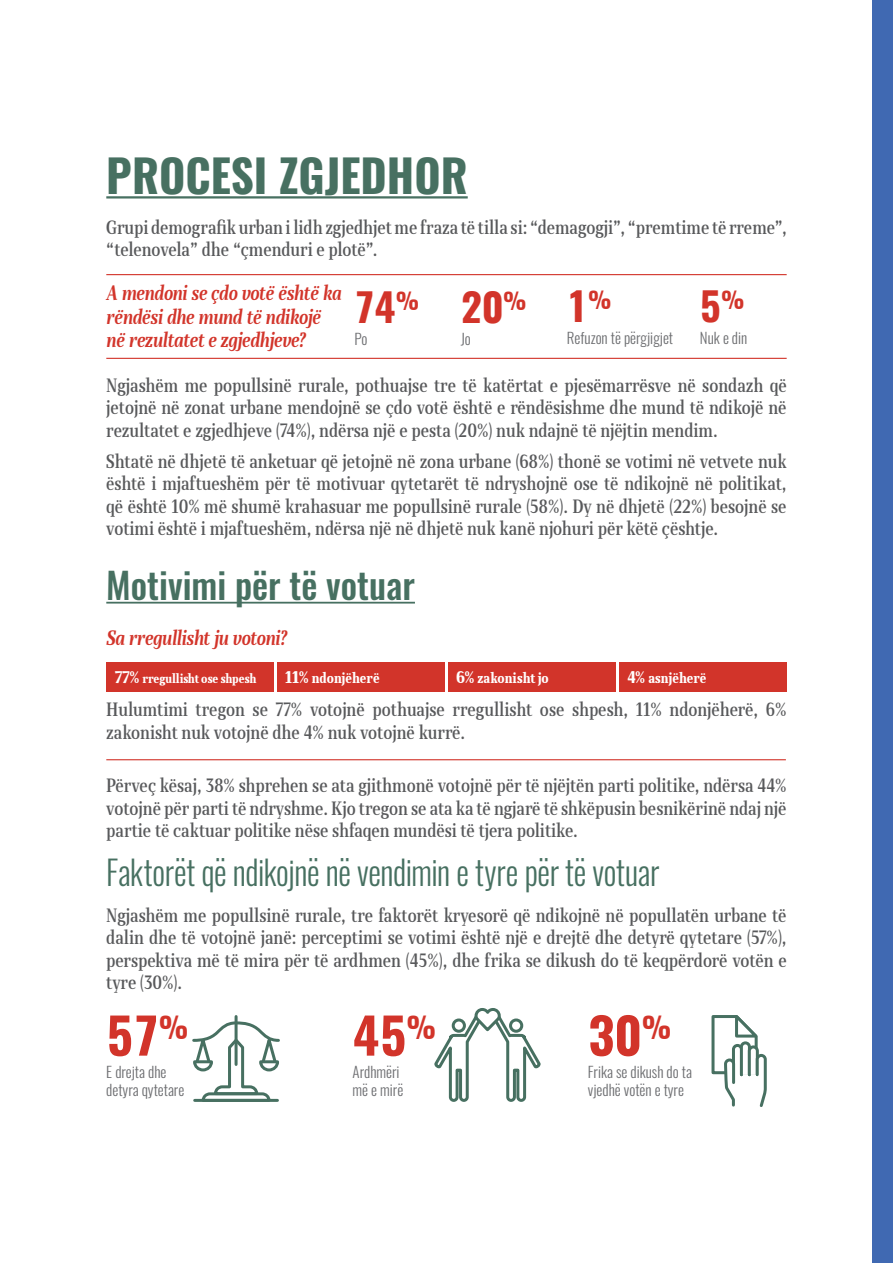
<style>
.page{position:relative;width:893px;height:1263px;background:#fff}
.page>*{position:absolute;margin:0;border:0;box-sizing:border-box;transform-origin:0 0}
.t1{font:700 49.5px "Oswald";color:#d2342a}
.t2{font:700 45px "Oswald";color:#477061}
.t3{font:700 39px "Oswald";color:#d2342a}
.t4{font:500 36px "Oswald";color:#477061}
.t5{font:300 33.75px "Oswald";letter-spacing:-.01em;color:#477061;scale:.94 1}
.t6{font:700 19.5px/23.4px "Skola Serif Cn It";letter-spacing:-.01em;color:#d2342a}
.t7{font:500 18px/22.5px "Skola Serif Cn";color:#58595b;text-align:justify}
.t8{font:300 15px/18px "Oswald";color:#6d6e71}
.t9{font:900 13.5px "Skola Serif Cn";letter-spacing:.01em;color:#fff}
.t10{font:900 12px "Skola Serif Cn";color:#fff}
.s1{font-size:15.75px}
</style>
<div class="page">
<hr style="left:106px;top:196px;width:362px;height:2px;background:#477061">
<hr style="left:106px;top:274px;width:681px;height:1px;background:#d2342a">
<hr style="left:106px;top:358px;width:681px;height:1px;background:#d2342a">
<hr style="left:106px;top:602px;width:309px;height:1px;background:#477061">
<hr style="left:106px;top:759px;width:680px;height:1px;background:#d2342a">
<div style="left:106px;top:662px;width:167px;height:30px;background:#d2342a"></div>
<div style="left:277px;top:662px;width:167px;height:30px;background:#d2342a"></div>
<div style="left:448px;top:662px;width:167px;height:30px;background:#d2342a"></div>
<div style="left:619px;top:662px;width:167px;height:30px;background:#d2342a"></div>
<hr style="left:235px;top:1016px;width:3px;height:48px;background:#477061">
<svg style="left:192px;top:1020px;width:88px;height:82px"></svg>
<svg style="left:435px;top:1008px;width:105px;height:94px"></svg>
<svg style="left:711px;top:1015px;width:56px;height:92px"></svg>
<div style="left:873px;top:0;width:20px;height:1263px;background:#4069b2"></div>
<h2 class="t2" style="left:106px;top:152px;width:363px">PROCESI ZGJEDHOR</h2>
<p class="t7" style="left:106px;top:216px;width:682px">Grupi demografik urban i lidh zgjedhjet me fraza të tilla si: “demagogji”, “premtime të rreme”, “telenovela” dhe “çmenduri e plotë”.</p>
<p class="t6" style="left:106px;top:282px;width:237px">A mendoni se çdo votë është ka rëndësi dhe mund të ndikojë në rezultatet e zgjedhjeve?</p>
<h3 class="t3" style="left:354px;top:286px;width:66px">74<sup>%</sup></h3>
<h3 class="t3" style="left:700px;top:286px;width:46px">5<sup>%</sup></h3>
<p class="t8" style="left:700px;top:327px;width:49px">Nuk e din</p>
<p class="t7" style="left:106px;top:374px;width:682px">Ngjashëm me popullsinë rurale, pothuajse tre të katërtat e pjesëmarrësve në sondazh që jetojnë në zonat urbane mendojnë se çdo votë është e rëndësishme dhe mund të ndikojë në rezultatet e zgjedhjeve (74%), ndërsa një e pesta (20%) nuk ndajnë të njëjtin mendim.</p>
<p class="t7" style="left:106px;top:450px;width:682px">Shtatë në dhjetë të anketuar që jetojnë në zona urbane (68%) thonë se votimi në vetvete nuk është i mjaftueshëm për të motivuar qytetarët të ndryshojnë ose të ndikojnë në politikat, që është 10% më shumë krahasuar me popullsinë rurale (58%). Dy në dhjetë (22%) besojnë se votimi është i mjaftueshëm, ndërsa një në dhjetë nuk kanë njohuri për këtë çështje.</p>
<h3 class="t4" style="left:106px;top:566px;width:310px">Motivimi për të votuar</h3>
<p class="t6" style="left:106px;top:626px;width:182px">Sa rregullisht ju votoni?</p>
<h3 class="t3" style="left:567px;top:286px;width:46px">1<sup>%</sup></h3>
<p class="t8" style="left:567px;top:327px;width:108px">Refuzon të përgjigjet</p>
<h3 class="t3" style="left:461px;top:286px;width:67px">20<sup>%</sup></h3>
<p class="t8" style="left:461px;top:328px;width:12px">Jo</p>
<p class="t8" style="left:354px;top:328px;width:15px">Po</p>
<p class="t10" style="left:115px;top:671px;width:143px"><span class="s1">77%</span> rregullisht ose shpesh</p>
<p class="t9" style="left:285px;top:670px;width:96px"><span class="s1">11%</span> ndonjëherë</p>
<p class="t9" style="left:456px;top:670px;width:94px"><span class="s1">6%</span> zakonisht jo</p>
<p class="t9" style="left:627px;top:670px;width:81px"><span class="s1">4%</span> asnjëherë</p>
<p class="t7" style="left:106px;top:698px;width:682px">Hulumtimi tregon se 77% votojnë pothuajse rregullisht ose shpesh, 11% ndonjëherë, 6% zakonisht nuk votojnë dhe 4% nuk votojnë kurrë.</p>
<p class="t7" style="left:106px;top:774px;width:682px">Përveç kësaj, 38% shprehen se ata gjithmonë votojnë për të njëjtën parti politike, ndërsa 44% votojnë për parti të ndryshme. Kjo tregon se ata ka të ngjarë të shkëpusin besnikërinë ndaj një partie të caktuar politike nëse shfaqen mundësi të tjera politike.</p>
<h3 class="t5" style="left:106px;top:843px;width:590px">Faktorët që ndikojnë në vendimin e tyre për të votuar</h3>
<p class="t7" style="left:106px;top:904px;width:682px">Ngjashëm me popullsinë rurale, tre faktorët kryesorë që ndikojnë në popullatën urbane të dalin dhe të votojnë janë: perceptimi se votimi është një e drejtë dhe detyrë qytetare (57%), perspektiva më të mira për të ardhmen (45%), dhe frika se dikush do të keqpërdorë votën e tyre (30%).</p>
<h1 class="t1" style="left:106px;top:1009px;width:84px">57<sup>%</sup></h1>
<p class="t8" style="left:106px;top:1061px;width:80px">E drejta dhe detyra qytetare</p>
<h1 class="t1" style="left:353px;top:1009px;width:85px">45<sup>%</sup></h1>
<p class="t8" style="left:353px;top:1061px;width:52px">Ardhmëri më e mirë</p>
<h1 class="t1" style="left:588px;top:1009px;width:85px">30<sup>%</sup></h1>
<p class="t8" style="left:588px;top:1061px;width:106px">Frika se dikush do ta vjedhë votën e tyre</p>
</div>
